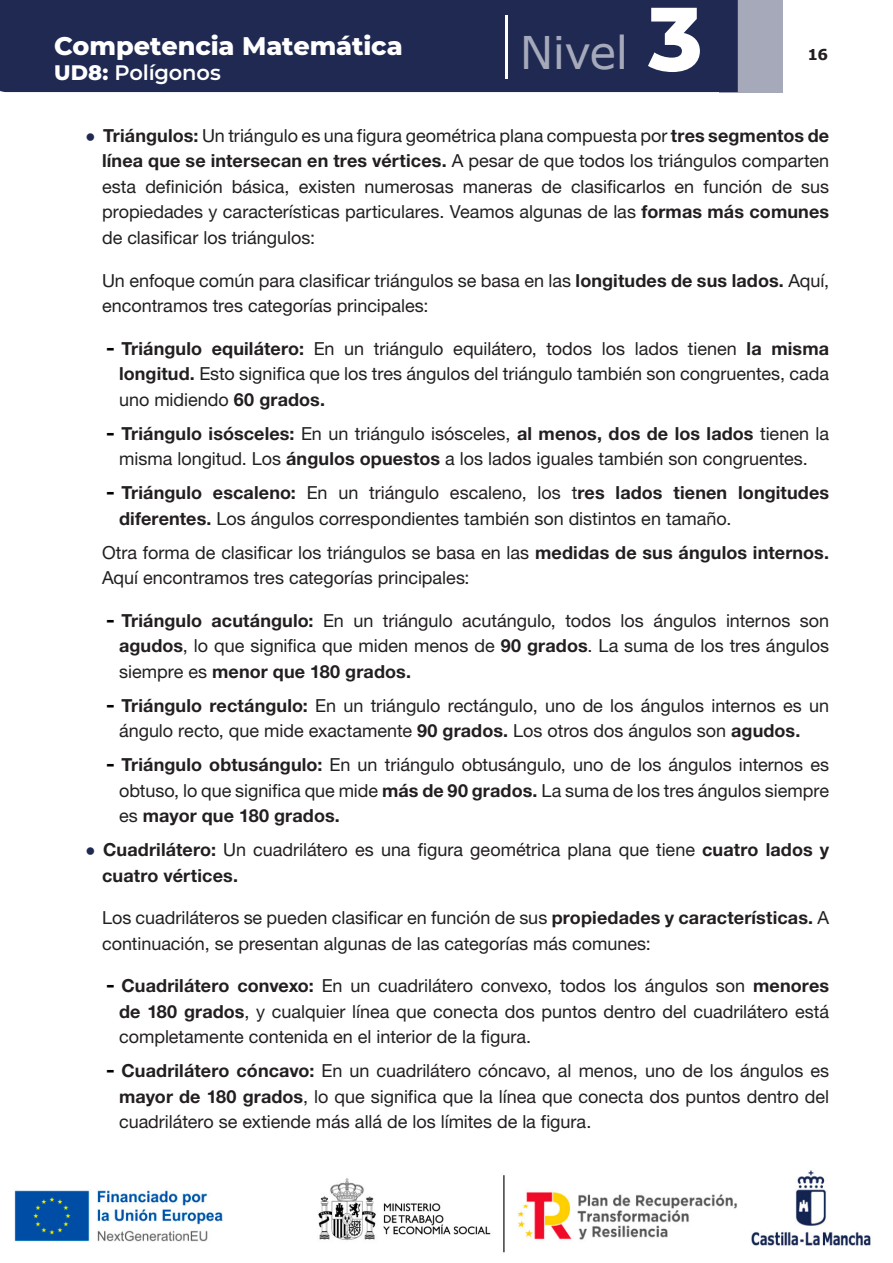
<style>
.page{position:relative;width:893px;height:1263px;background:#fff}
.page>*{position:absolute;margin:0;border:0;box-sizing:border-box;transform-origin:0 0}
.t1{font:45px "Verdana";letter-spacing:-.015em;color:#a5a9ba}
.t2{font:800 25.5px "Montserrat";letter-spacing:-.005em;color:#fff}
.t3{font:600 21px "Montserrat";letter-spacing:-.01em;color:#fff}
.PUNTO_PARRAFOS_SIGUI{font:18px/25.5px "Helvetica Neue LT 55 Rm";color:#231f20;text-align:justify}
.t4{font:700 15px "Verdana";color:#231f20}
.s1{font-weight:800}
.s2{font-family:"Montserrat";font-weight:800;font-size:90px;color:#fff}
.s3{font-family:"Verdana";font-weight:700;font-size:15px;color:#1f2952}
.s4{font-family:"Helvetica Neue LT 75 Bd"}
.s5{font-family:"Verdana";font-weight:700;color:#000}
</style>
<div class="page">
<img style="left:14px;top:1170px;width:857px;height:83px">
<div style="left:719px;top:0;width:63px;height:92px;background:#a5a9ba"></div>
<div style="left:0;top:0;width:738px;height:92px;background:#1f2952"></div>
<hr style="left:505px;top:16px;width:2px;height:63px;background:#fff">
<h2 class="t2" style="left:54px;top:27px;width:350px">Competencia Matemática</h2>
<p class="t3" style="left:54px;top:58px;width:168px"><span class="s1">UD8:</span> Polígonos</p>
<h1 class="t1" style="left:520px;top:22px;width:184px">Nivel <span class="s2">3</span></h1>
<p class="t4" style="left:807px;top:44px;width:22px">16</p>
<p class="PUNTO_PARRAFOS_SIGUI" style="left:102px;top:122px;width:729px;text-indent:-17px"><span class="s3">•</span> <span class="s4">Triángulos:</span> Un triángulo es una figura geométrica plana compuesta por <span class="s4">tres segmentos de línea que se intersecan en tres vértices.</span> A pesar de que todos los triángulos comparten esta definición básica, existen numerosas maneras de clasificarlos en función de sus propiedades y características particulares. Veamos algunas de las <span class="s4">formas más comunes </span>de clasificar los triángulos:</p>
<p class="PUNTO_PARRAFOS_SIGUI" style="left:102px;top:267px;width:729px">Un enfoque común para clasificar triángulos se basa en las <span class="s4">longitudes de sus lados.</span> Aquí, encontramos tres categorías principales:</p>
<p class="PUNTO_PARRAFOS_SIGUI" style="left:119px;top:335px;width:712px;text-indent:-13px"><span class="s5">-</span> <span class="s4">Triángulo equilátero:</span> En un triángulo equilátero, todos los lados tienen <span class="s4">la misma longitud.</span> Esto significa que los tres ángulos del triángulo también son congruentes, cada uno midiendo <span class="s4">60 grados.</span></p>
<p class="PUNTO_PARRAFOS_SIGUI" style="left:106px;top:420px;width:724px;text-align:center"><span class="s5">-</span> <span class="s4">Triángulo isósceles:</span> En un triángulo isósceles, <span class="s4">al menos, dos de los lados</span> tienen la misma longitud. Los <span class="s4">ángulos opuestos</span> a los lados iguales también son congruentes.</p>
<p class="PUNTO_PARRAFOS_SIGUI" style="left:119px;top:479px;width:712px;text-indent:-13px"><span class="s5">-</span> <span class="s4">Triángulo escaleno:</span> En un triángulo escaleno, los t<span class="s4">res lados tienen longitudes diferentes.</span> Los ángulos correspondientes también son distintos en tamaño.</p>
<p class="PUNTO_PARRAFOS_SIGUI" style="left:102px;top:539px;width:729px">Otra forma de clasificar los triángulos se basa en las <span class="s4">medidas de sus ángulos internos.<br></span>Aquí encontramos tres categorías principales:</p>
<p class="PUNTO_PARRAFOS_SIGUI" style="left:119px;top:607px;width:712px;text-indent:-13px"><span class="s5">-</span> <span class="s4">Triángulo acutángulo:</span> En un triángulo acutángulo, todos los ángulos internos son <span class="s4">agudos</span>, lo que significa que miden menos de <span class="s4">90 grados</span>. La suma de los tres ángulos siempre es <span class="s4">menor que 180 grados.</span></p>
<p class="PUNTO_PARRAFOS_SIGUI" style="left:119px;top:692px;width:711px;text-indent:-13px"><span class="s5">-</span> <span class="s4">Triángulo rectángulo:</span> En un triángulo rectángulo, uno de los ángulos internos es un ángulo recto, que mide exactamente <span class="s4">90 grados.</span> Los otros dos ángulos son <span class="s4">agudos.</span></p>
<p class="PUNTO_PARRAFOS_SIGUI" style="left:119px;top:751px;width:712px;text-indent:-13px"><span class="s5">-</span> <span class="s4">Triángulo obtusángulo:</span> En un triángulo obtusángulo, uno de los ángulos internos es obtuso, lo que significa que mide <span class="s4">más de 90 grados.</span> La suma de los tres ángulos siempre es <span class="s4">mayor que 180 grados.</span></p>
<p class="PUNTO_PARRAFOS_SIGUI" style="left:102px;top:836px;width:729px;text-indent:-17px"><span class="s3">•</span> <span class="s4">Cuadrilátero:</span> Un cuadrilátero es una figura geométrica plana que tiene <span class="s4">cuatro lados y cuatro vértices.</span></p>
<p class="PUNTO_PARRAFOS_SIGUI" style="left:102px;top:904px;width:729px">Los cuadriláteros se pueden clasificar en función de sus <span class="s4">propiedades y características.</span> A continuación, se presentan algunas de las categorías más comunes:</p>
<p class="PUNTO_PARRAFOS_SIGUI" style="left:119px;top:972px;width:712px;text-indent:-13px"><span class="s5">-</span> <span class="s4">Cuadrilátero convexo:</span> En un cuadrilátero convexo, todos los ángulos son <span class="s4">menores de 180 grados</span>, y cualquier línea que conecta dos puntos dentro del cuadrilátero está completamente contenida en el interior de la figura.</p>
<p class="PUNTO_PARRAFOS_SIGUI" style="left:119px;top:1057px;width:712px;text-indent:-13px"><span class="s5">-</span> <span class="s4">Cuadrilátero cóncavo:</span> En un cuadrilátero cóncavo, al menos, uno de los ángulos es <span class="s4">mayor de 180 grados</span>, lo que significa que la línea que conecta dos puntos dentro del cuadrilátero se extiende más allá de los límites de la figura.</p>
</div>
